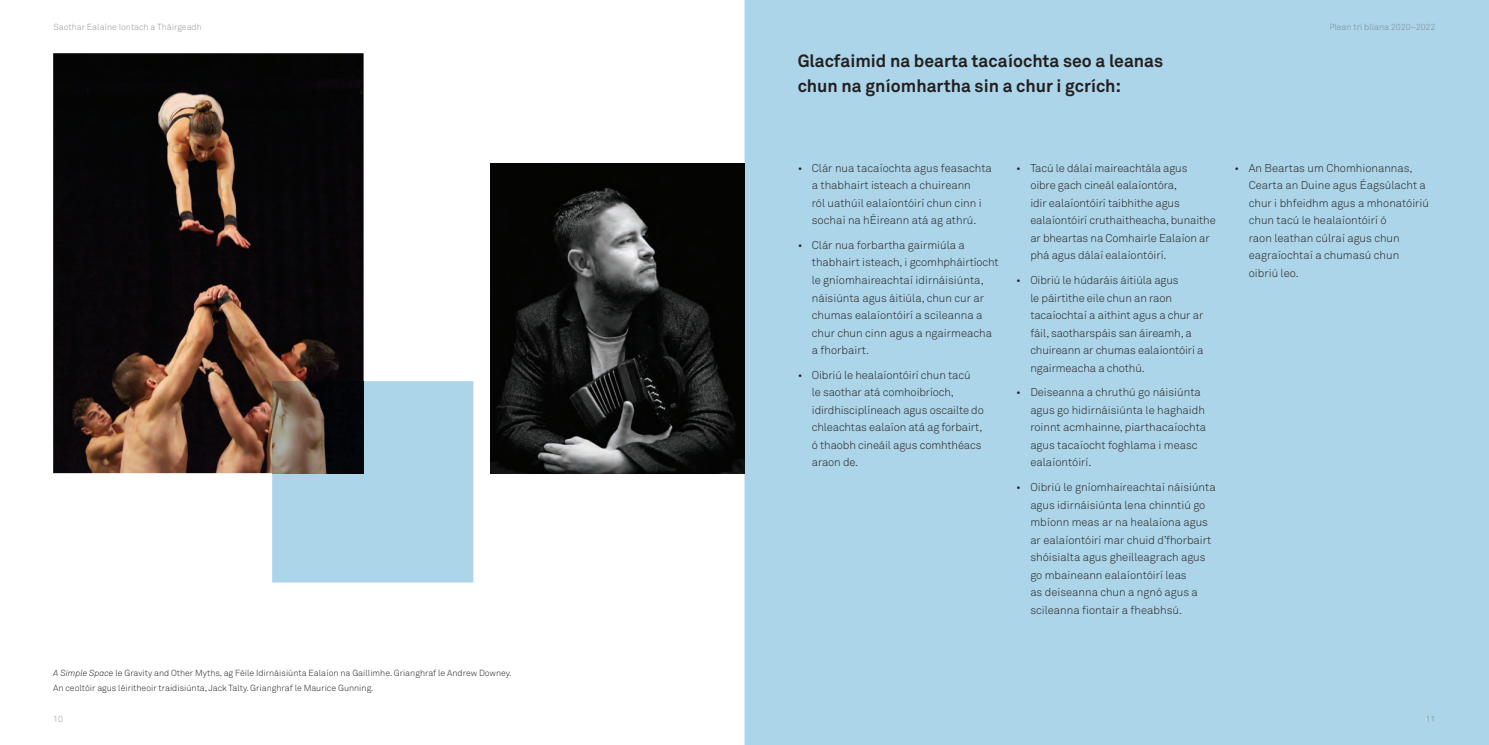
<style>
.page{position:relative;width:1489px;height:745px;background:#fff}
.page>*{position:absolute;margin:0;border:0;box-sizing:border-box;transform-origin:0 0}
.t1{font:700 17.5px/25px "Akkurat";color:#231f20}
.t2{font:300 11.25px/17.5px "Akkurat";color:#231f20}
.t3{font:300 8.75px/14.8px "Akkurat";color:#231f20}
.t4{font:300 8.75px "Akkurat";color:#939598}
.t5{font:300 8.75px "Akkurat";color:#7b8991}
.s1{font-style:italic}
</style>
<div class="page">
<img style="left:53px;top:53px;width:310px;height:420px">
<div style="left:744px;top:0;width:744px;height:744px;background:#acd5e9"></div>
<div style="left:272px;top:381px;width:201px;height:201px;background:#acd5e9"></div>
<img style="left:272px;top:381px;width:91px;height:92px">
<img style="left:490px;top:164px;width:254px;height:309px">
<div style="left:1426px;top:715px;width:7px;height:6px;background:#acd5e9"></div>
<div style="left:1329px;top:23px;width:106px;height:7px;background:#acd5e9"></div>
<p class="t4" style="left:53px;top:21px;width:150px">Saothar Ealaíne Iontach a Tháirgeadh</p>
<p class="t3" style="left:53px;top:665px;width:460px"><span class="s1">A Simple Space</span> le Gravity and Other Myths, ag Féile Idirnáisiúnta Ealaíon na Gaillimhe. Grianghraf le Andrew Downey.<br>An ceoltóir agus léiritheoir traidisiúnta, Jack Talty. Grianghraf le Maurice Gunning.</p>
<p class="t4" style="left:53px;top:712px;width:11px">10</p>
<h1 class="t1" style="left:797px;top:48px;width:367px">Glacfaimid na bearta tacaíochta seo a leanas chun na gníomhartha sin a chur i gcrích:</h1>
<p class="t5" style="left:1328px;top:21px;width:108px">Plean trí bliana 2020–2022</p>
<p class="t2" style="left:811px;top:159px;width:181px;text-indent:-14px">• Clár nua tacaíochta agus feasachta a thabhairt isteach a chuireann<br>ról uathúil ealaíontóirí chun cinn i sochaí na hÉireann atá ag athrú.</p>
<p class="t2" style="left:811px;top:236px;width:188px;text-indent:-14px">• Clár nua forbartha gairmiúla a thabhairt isteach, i gcomhpháirtíocht le gníomhaireachtaí idirnáisiúnta, náisiúnta agus áitiúla, chun cur ar chumas ealaíontóirí a scileanna a chur chun cinn agus a ngairmeacha a fhorbairt.</p>
<p class="t2" style="left:811px;top:366px;width:173px;text-indent:-14px">• Oibriú le healaíontóirí chun tacú<br>le saothar atá comhoibríoch, idirdhisciplíneach agus oscailte do chleachtas ealaíon atá ag forbairt, ó thaobh cineáil agus comhthéacs araon de.</p>
<p class="t2" style="left:1030px;top:159px;width:187px;text-indent:-14px">• Tacú le dálaí maireachtála agus<br>oibre gach cineál ealaíontóra,<br>idir ealaíontóirí taibhithe agus ealaíontóirí cruthaitheacha, bunaithe ar bheartas na Comhairle Ealaíon ar phá agus dálaí ealaíontóirí.</p>
<p class="t2" style="left:1030px;top:271px;width:175px;text-indent:-14px">• Oibriú le húdaráis áitiúla agus<br>le páirtithe eile chun an raon tacaíochtaí a aithint agus a chur ar fáil, saotharspáis san áireamh, a chuireann ar chumas ealaíontóirí a ngairmeacha a chothú.</p>
<p class="t2" style="left:1030px;top:383px;width:177px;text-indent:-14px">• Deiseanna a chruthú go náisiúnta agus go hidirnáisiúnta le haghaidh roinnt acmhainne, piarthacaíochta agus tacaíocht foghlama i measc ealaíontóirí.</p>
<p class="t2" style="left:1030px;top:478px;width:187px;text-indent:-14px">• Oibriú le gníomhaireachtaí náisiúnta agus idirnáisiúnta lena chinntiú go mbíonn meas ar na healaíona agus ar ealaíontóirí mar chuid d’fhorbairt shóisialta agus gheilleagrach agus go mbaineann ealaíontóirí leas<br>as deiseanna chun a ngnó agus a scileanna fiontair a fheabhsú.</p>
<p class="t2" style="left:1248px;top:159px;width:182px;text-indent:-14px">• An Beartas um Chomhionannas,<br>Cearta an Duine agus Éagsúlacht a chur i bhfeidhm agus a mhonatóiriú chun tacú le healaíontóirí ó<br>raon leathan cúlraí agus chun eagraíochtaí a chumasú chun oibriú leo.</p>
<p class="t5" style="left:1425px;top:712px;width:11px">11</p>
</div>
